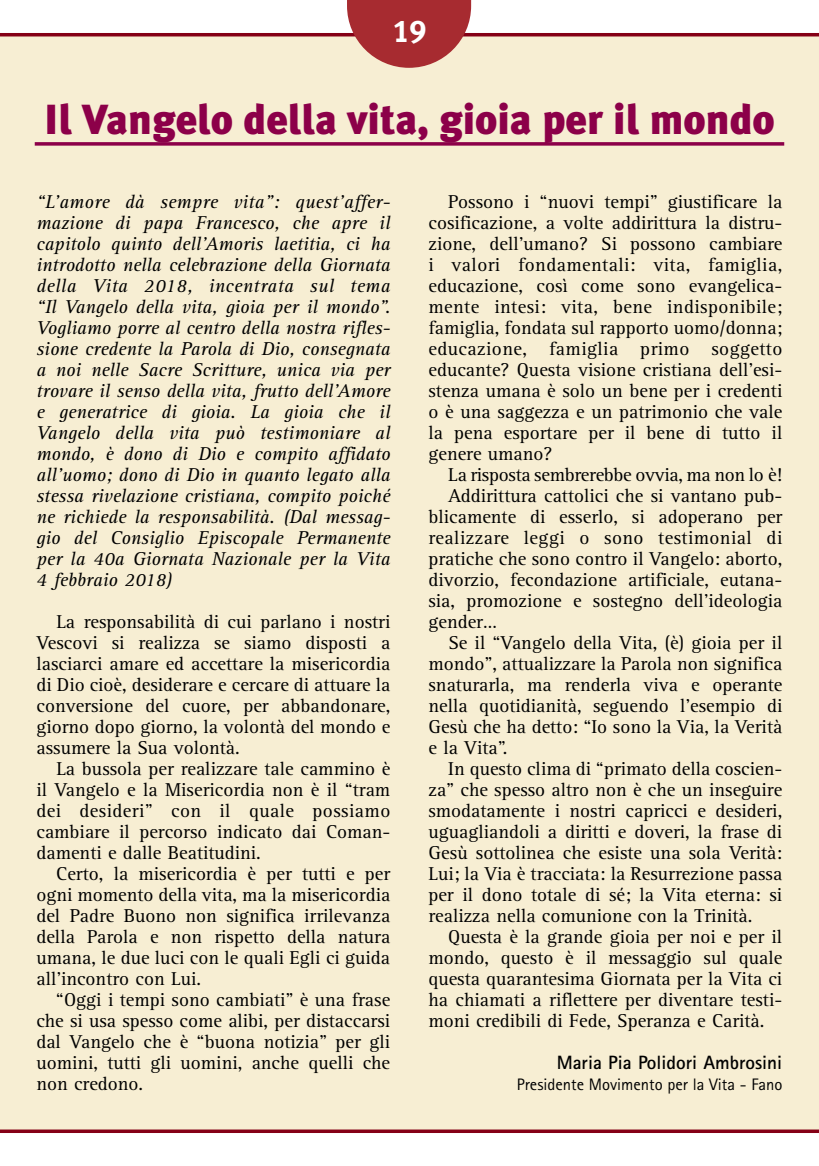
<style>
.page{position:relative;width:819px;height:1166px;background:#fff}
.page>*{position:absolute;margin:0;border:0;box-sizing:border-box;transform-origin:0 0}
.t1{font:900 42px "Meta Plus";color:#8c0049}
.t2{font:31.5px "Meta Plus Bold Caps";color:#fff}
.t3{font:19.25px/21px "Rotis Serif";color:#000;text-align:justify}
.t4{font:italic 19.25px/21px "Rotis Serif";color:#000;text-align:justify}
.t5{font:19.25px "Rotis Serif";letter-spacing:.02em;color:#000}
.t6{font:700 19.25px "Rotis Sans Serif";color:#000}
.t7{font:16.62px "Rotis Sans Serif";color:#000}
</style>
<div class="page">
<div style="left:0;top:35px;width:819px;height:1096px;background:#f7eed3"></div>
<hr style="left:0;top:33px;width:819px;height:3px;background:#850016">
<svg style="left:347px;top:0;width:124px;height:68px"></svg>
<svg style="left:0;top:1129px;width:819px;height:4px;background:#931e2e"></svg>
<svg style="left:35px;top:142px;width:749px;height:4px;background:#991d59"></svg>
<h2 class="t2" style="left:392px;top:13px;width:35px">19</h2>
<h1 class="t1" style="left:44px;top:95px;width:732px">Il Vangelo della vita, gioia per il mondo</h1>
<p class="t4" style="left:36px;top:193px;width:355px">“L’amore dà sempre vita”: quest’affer&shy;mazione di papa Francesco, che apre il capitolo quinto dell’Amoris laetitia, ci ha introdotto nella celebrazione della Giornata della Vita 2018, incentrata sul tema “Il Vangelo della vita, gioia per il mondo”.<br>Vogliamo porre al centro della nostra rifles&shy;sione credente la Parola di Dio, consegnata a noi nelle Sacre Scritture, unica via per trovare il senso della vita, frutto dell’Amore e generatrice di gioia. La gioia che il Vangelo della vita può testimoniare al mondo, è dono di Dio e compito affidato all’uomo; dono di Dio in quanto legato alla stessa rivelazione cristiana, compito poiché ne richiede la responsabilità. (Dal messag&shy;gio del Consiglio Episcopale Permanente per la 40a Giornata Nazionale per la Vita 4 febbraio 2018)</p>
<p class="t3" style="left:36px;top:613px;width:355px;text-indent:20px">La responsabilità di cui parlano i nostri Vescovi si realizza se siamo disposti a lasciarci amare ed accettare la misericordia di Dio cioè, desiderare e cercare di attuare la conversione del cuore, per abbandonare, giorno dopo giorno, la volontà del mondo e assumere la Sua volontà.</p>
<p class="t3" style="left:36px;top:760px;width:355px;text-indent:20px">La bussola per realizzare tale cammino è il Vangelo e la Misericordia non è il “tram dei desideri” con il quale possiamo cambiare il percorso indicato dai Coman&shy;damenti e dalle Beatitudini.</p>
<p class="t3" style="left:36px;top:865px;width:355px;text-indent:20px">Certo, la misericordia è per tutti e per ogni momento della vita, ma la misericordia del Padre Buono non significa irrilevanza della Parola e non rispetto della natura umana, le due luci con le quali Egli ci guida all’incontro con Lui.</p>
<p class="t3" style="left:36px;top:991px;width:355px;text-indent:20px">“Oggi i tempi sono cambiati” è una frase che si usa spesso come alibi, per distaccarsi dal Vangelo che è “buona notizia” per gli uomini, tutti gli uomini, anche quelli che non credono.</p>
<p class="t3" style="left:428px;top:193px;width:355px;text-indent:20px">Possono i “nuovi tempi” giustificare la cosificazione, a volte addirittura la distru&shy;zione, dell’umano? Si possono cambiare i valori fondamentali: vita, famiglia, educazione, così come sono evangelica&shy;mente intesi: vita, bene indisponibile; famiglia, fondata sul rapporto uomo/donna; educazione, famiglia primo soggetto educante? Questa visione cristiana dell’esi&shy;stenza umana è solo un bene per i credenti o è una saggezza e un patrimonio che vale la pena esportare per il bene di tutto il genere umano?</p>
<p class="t3" style="left:448px;top:466px;width:335px">La risposta sembrerebbe ovvia, ma non lo è!</p>
<p class="t3" style="left:448px;top:487px;width:335px">Addirittura cattolici che si vantano pub-</p>
<p class="t3" style="left:428px;top:508px;width:355px">blicamente di esserlo, si adoperano per</p>
<p class="t5" style="left:428px;top:531px;width:355px">realizzare leggi o sono testimonial di</p>
<p class="t3" style="left:428px;top:550px;width:355px">pratiche che sono contro il Vangelo: aborto,</p>
<p class="t3" style="left:428px;top:571px;width:355px">divorzio, fecondazione artificiale, eutana-</p>
<p class="t3" style="left:428px;top:592px;width:355px">sia, promozione e sostegno dell’ideologia</p>
<p class="t3" style="left:428px;top:613px;width:70px">gender…</p>
<p class="t3" style="left:448px;top:634px;width:335px">Se il “Vangelo della Vita, (è) gioia per il</p>
<p class="t3" style="left:428px;top:655px;width:355px">mondo”, attualizzare la Parola non significa</p>
<p class="t3" style="left:428px;top:676px;width:355px">snaturarla, ma renderla viva e operante</p>
<p class="t3" style="left:428px;top:697px;width:355px">nella quotidianità, seguendo l’esempio di</p>
<p class="t3" style="left:428px;top:718px;width:355px">Gesù che ha detto: “Io sono la Via, la Verità</p>
<p class="t3" style="left:428px;top:739px;width:80px">e la Vita”.</p>
<p class="t3" style="left:448px;top:760px;width:335px">In questo clima di “primato della coscien-</p>
<p class="t3" style="left:428px;top:781px;width:355px">za” che spesso altro non è che un inseguire</p>
<p class="t3" style="left:428px;top:802px;width:355px">smodatamente i nostri capricci e desideri,</p>
<p class="t3" style="left:428px;top:823px;width:355px">uguagliandoli a diritti e doveri, la frase di</p>
<p class="t3" style="left:428px;top:844px;width:355px">Gesù sottolinea che esiste una sola Verità:</p>
<p class="t3" style="left:428px;top:865px;width:355px">Lui; la Via è tracciata: la Resurrezione passa</p>
<p class="t3" style="left:428px;top:886px;width:355px">per il dono totale di sé; la Vita eterna: si</p>
<p class="t3" style="left:428px;top:907px;width:325px">realizza nella comunione con la Trinità.</p>
<p class="t3" style="left:448px;top:928px;width:335px">Questa è la grande gioia per noi e per il</p>
<p class="t3" style="left:428px;top:949px;width:355px">mondo, questo è il messaggio sul quale</p>
<p class="t3" style="left:428px;top:970px;width:355px">questa quarantesima Giornata per la Vita ci</p>
<p class="t3" style="left:428px;top:991px;width:355px">ha chiamati a riflettere per diventare testi-</p>
<p class="t3" style="left:428px;top:1012px;width:337px">moni credibili di Fede, Speranza e Carità.</p>
<p class="t6" style="left:556px;top:1056px;width:227px">Maria Pia Polidori Ambrosini</p>
<p class="t7" style="left:516px;top:1079px;width:267px">Presidente Movimento per la Vita - Fano</p>
</div>
